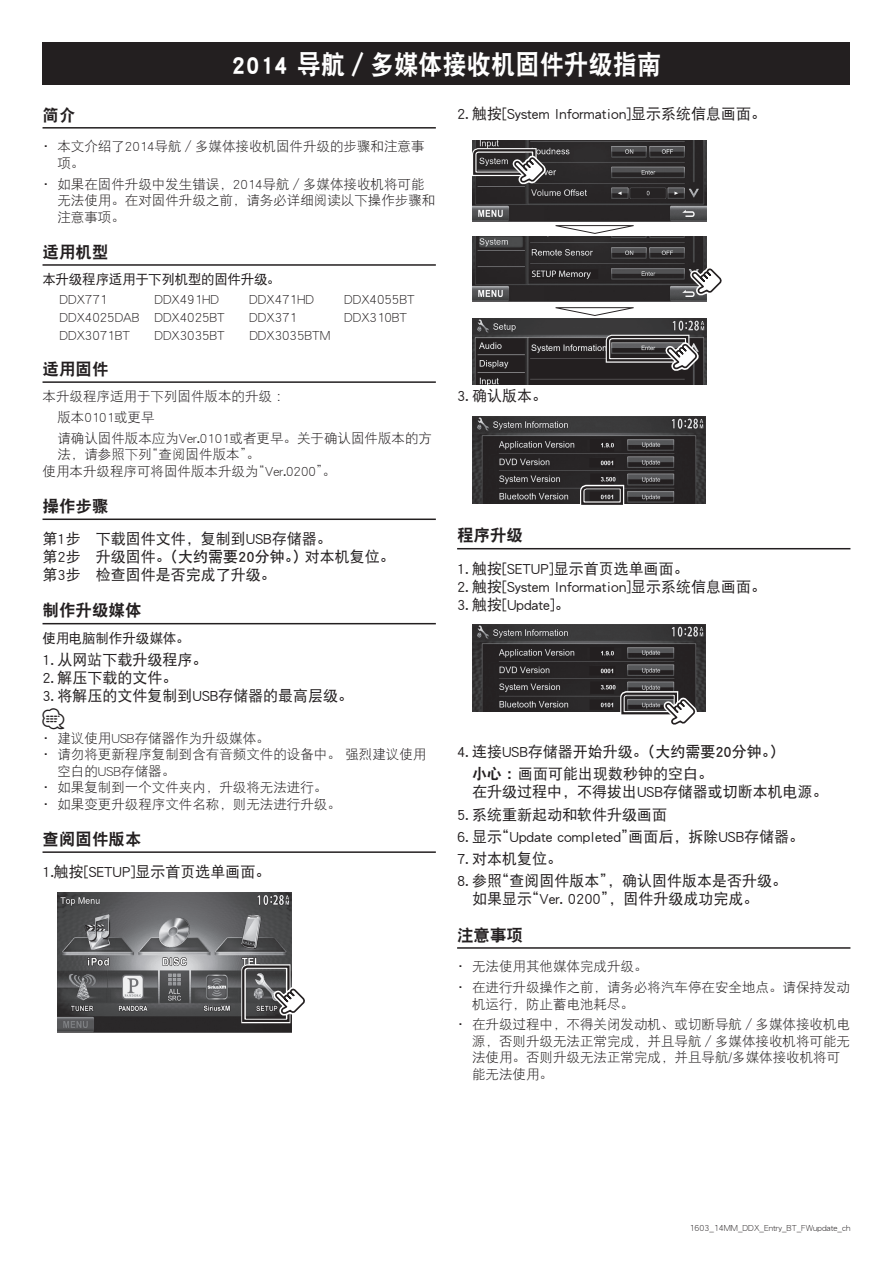
<style>
.page{position:relative;width:893px;height:1263px;background:#fff}
.page>*{position:absolute;margin:0;border:0;box-sizing:border-box;transform-origin:0 0}
.t1{font:27px "DF Hei GB W9";color:#fff}
.t2{font:21px "Car Symble";color:#231f20}
.t3{font:16.5px "DF Hei GB W9";color:#231f20}
.t4{font:15px/22.2px "DF Hei GB W5";color:#231f20}
.t5{font:15px "DF Hei GB W7";color:#231f20}
.t6{font:15px "DF Hei GB W9";color:#231f20}
.t7{font:13.5px/16.5px "DF Hei GB W3";color:#231f20}
.t8{font:13.5px "DF Hei GB W5";letter-spacing:-.015em;color:#231f20}
.t9{font:9px "DF Hei GB W3";color:#231f20}
.s1{font-family:"DF Hei GB W5"}
.s2{font-family:"DF Hei GB W7"}
</style>
<div class="page">
<div style="left:43px;top:43px;width:807px;height:42px;background:#231f20"></div>
<hr style="left:43px;top:127px;width:393px;height:2px;background:#231f20">
<hr style="left:43px;top:264px;width:393px;height:2px;background:#231f20">
<hr style="left:43px;top:381px;width:393px;height:2px;background:#231f20">
<hr style="left:43px;top:518px;width:393px;height:2px;background:#231f20">
<hr style="left:43px;top:623px;width:393px;height:1px;background:#231f20">
<hr style="left:43px;top:851px;width:393px;height:2px;background:#231f20">
<img style="left:57px;top:892px;width:234px;height:140px">
<svg style="left:239px;top:962px;width:66px;height:63px"></svg>
<hr style="left:457px;top:548px;width:393px;height:1px;background:#231f20">
<hr style="left:457px;top:947px;width:393px;height:2px;background:#231f20">
<img style="left:473px;top:237px;width:233px;height:65px">
<svg style="left:689px;top:266px;width:33px;height:31px"></svg>
<svg style="left:555px;top:225px;width:79px;height:9px"></svg>
<img style="left:473px;top:140px;width:233px;height:81px">
<img style="left:473px;top:318px;width:233px;height:66px">
<svg style="left:603px;top:332px;width:96px;height:40px;background:#5e5b5c"></svg>
<svg style="left:555px;top:307px;width:79px;height:9px"></svg>
<svg style="left:472px;top:146px;width:74px;height:40px;background:#626061"></svg>
<img style="left:472px;top:416px;width:234px;height:88px">
<svg style="left:578px;top:482px;width:48px;height:23px"></svg>
<img style="left:472px;top:625px;width:234px;height:87px">
<svg style="left:618px;top:689px;width:79px;height:36px"></svg>
<h1 class="t1" style="left:232px;top:49px;width:431px">2014 导航／多媒体接收机固件升级指南</h1>
<p class="t3" style="left:43px;top:106px;width:34px">简介</p>
<p class="t7" style="left:57px;top:138px;width:369px;text-indent:-18px">・本文介绍了2014导航／多媒体接收机固件升级的步骤和注意事项。</p>
<p class="t7" style="left:57px;top:175px;width:380px;text-indent:-18px">・如果在固件升级中发生错误，2014导航／多媒体接收机将可能无法使用。在对固件升级之前，请务必详细阅读以下操作步骤和注意事项。</p>
<p class="t3" style="left:43px;top:243px;width:67px">适用机型</p>
<p class="t8" style="left:43px;top:272px;width:239px">本升级程序适用于下列机型的固件升级。</p>
<p class="t7" style="left:344px;top:291px;width:72px">DDX4055BT</p>
<p class="t7" style="left:154px;top:291px;width:66px">DDX491HD</p>
<p class="t7" style="left:60px;top:291px;width:49px">DDX771</p>
<p class="t7" style="left:249px;top:291px;width:66px">DDX471HD</p>
<p class="t7" style="left:60px;top:308px;width:82px">DDX4025DAB</p>
<p class="t7" style="left:154px;top:308px;width:72px">DDX4025BT</p>
<p class="t7" style="left:249px;top:308px;width:49px">DDX371</p>
<p class="t7" style="left:344px;top:308px;width:64px">DDX310BT</p>
<p class="t7" style="left:60px;top:326px;width:72px">DDX3071BT</p>
<p class="t3" style="left:43px;top:360px;width:67px">适用固件</p>
<p class="t7" style="left:57px;top:386px;width:376px;line-height:20.7px;text-indent:-15px">本升级程序适用于下列固件版本的升级：<br>版本0101或更早<br>请确认固件版本应为Ver.0101或者更早。关于确认固件版本的方</p>
<p class="t7" style="left:145px;top:446px;width:116px">“查阅固件版本。“</p>
<p class="t7" style="left:154px;top:326px;width:72px">DDX3035BT</p>
<p class="t7" style="left:249px;top:326px;width:83px">DDX3035BTM</p>
<p class="t7" style="left:57px;top:446px;width:96px">法，请参照下列</p>
<p class="t7" style="left:43px;top:462px;width:217px">使用本升级程序可将固件版本升级为</p>
<p class="t3" style="left:43px;top:497px;width:67px">操作步骤</p>
<p class="t4" style="left:305px;top:529px;width:91px;line-height:18px;text-indent:-262px">第步1 　下载固件文件，复制到USB存储器。<br>对本机复位。</p>
<p class="t7" style="left:252px;top:462px;width:86px">“Ver.0200 。“</p>
<p class="t5" style="left:43px;top:548px;width:266px"><span class="s1">第步2 　升级固件。</span>（大约需要20分钟。）</p>
<p class="t4" style="left:43px;top:563px;width:235px">第步3 　检查固件是否完成了升级。</p>
<p class="t3" style="left:43px;top:601px;width:100px">制作升级媒体</p>
<p class="t8" style="left:43px;top:631px;width:149px">使用电脑制作升级媒体。</p>
<p class="t4" style="left:43px;top:648px;width:166px">1. 从网站下载升级程序。</p>
<p class="t4" style="left:43px;top:666px;width:136px">2. 解压下载的文件。</p>
<p class="t4" style="left:43px;top:684px;width:312px">3. 将解压的文件复制到USB存储器的最高层级。</p>
<h2 class="t2" style="left:43px;top:708px;width:23px">⁄</h2>
<p class="t7" style="left:39px;top:729px;width:232px">・建议使用USB存储器作为升级媒体。</p>
<p class="t7" style="left:39px;top:746px;width:389px">・请勿将更新程序复制到含有音频文件的设备中。强烈建议使用</p>
<p class="t7" style="left:57px;top:762px;width:119px">空白的USB存储器。</p>
<p class="t7" style="left:39px;top:779px;width:290px">・如果复制到一个文件夹内，升级将无法进行。</p>
<p class="t7" style="left:39px;top:795px;width:303px">・如果变更升级程序文件名称，则无法进行升级。</p>
<p class="t3" style="left:43px;top:830px;width:100px">查阅固件版本</p>
<p class="t4" style="left:43px;top:860px;width:230px">1.触按[SETUP]显示首页选单画面。</p>
<p class="t4" style="left:457px;top:102px;width:311px">2. 触按[System Information]显示系统信息画面。</p>
<p class="t4" style="left:457px;top:385px;width:91px">3. 确认版本。</p>
<p class="t3" style="left:457px;top:526px;width:67px">程序升级</p>
<p class="t4" style="left:457px;top:557px;width:233px">1. 触按[SETUP]显示首页选单画面。</p>
<p class="t4" style="left:457px;top:575px;width:311px">2. 触按[System Information]显示系统信息画面。</p>
<p class="t4" style="left:457px;top:593px;width:114px">3. 触按[Update 。[</p>
<p class="t4" style="left:518px;top:740px;width:268px;text-indent:-61px">4. 连接USB存储器开始升级。<span class="s2">（大约需要20分钟 (。</span>画面可能出现数秒钟的空白。</p>
<p class="t6" style="left:472px;top:766px;width:50px">小心：</p>
<p class="t4" style="left:472px;top:780px;width:357px">在升级过程中，不得拔出USB存储器或切断本机电源。</p>
<p class="t4" style="left:628px;top:803px;width:177px;text-indent:-171px">5. 系统重新起动和软件升级画面<br>画面后，拆除USB存储器。</p>
<p class="t4" style="left:494px;top:825px;width:143px">“Update completed”</p>
<p class="t4" style="left:457px;top:825px;width:46px">6. 显示</p>
<p class="t4" style="left:494px;top:847px;width:294px;text-indent:-37px">7. 对本机复位。<br>“查阅固件版本，” 确认固件版本是否升级。</p>
<p class="t4" style="left:457px;top:869px;width:46px">8. 参照</p>
<p class="t4" style="left:524px;top:887px;width:235px">“Ver. 0200 ，” 固件升级成功完成。</p>
<p class="t4" style="left:472px;top:887px;width:61px">如果显示</p>
<p class="t3" style="left:457px;top:926px;width:67px">注意事项</p>
<p class="t7" style="left:454px;top:956px;width:398px;line-height:20.7px">・无法使用其他媒体完成升级。<br>・在进行升级操作之前，请务必将汽车停在安全地点。请保持发动</p>
<p class="t7" style="left:454px;top:993px;width:398px;line-height:20.7px;text-indent:18px">机运行，防止蓄电池耗尽。<br>・在升级过程中，不得关闭发动机、或切断导航／多媒体接收机电</p>
<p class="t7" style="left:472px;top:1033px;width:380px">源，否则升级无法正常完成，并且导航／多媒体接收机将可能无法使用。否则升级无法正常完成，并且导航/多媒体接收机将可能无法使用。</p>
<p class="t9" style="left:690px;top:1223px;width:162px">1603_14MM_DDX_Entry_BT_FWupdate_ch</p>
</div>
